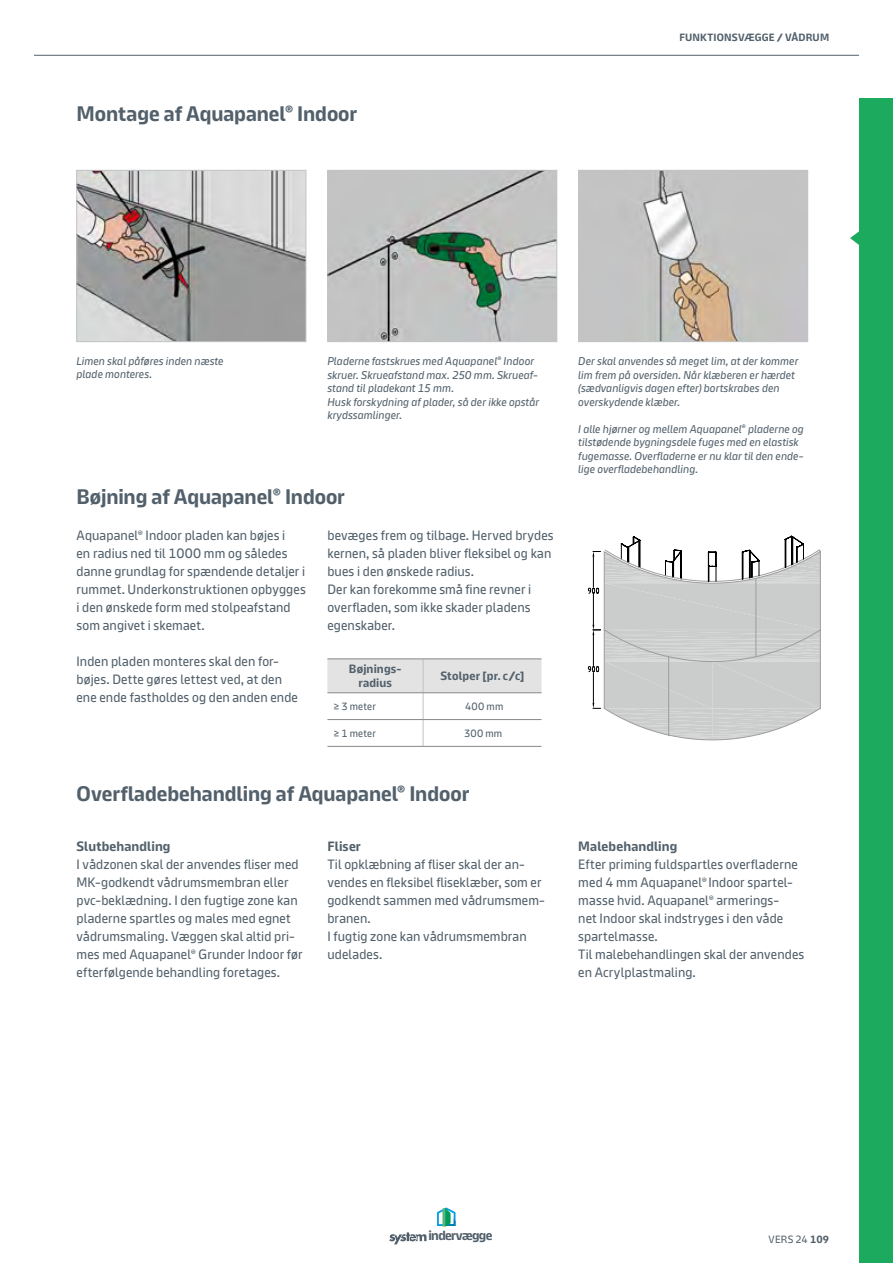
<style>
.page{position:relative;width:893px;height:1263px;background:#fff}
.page>*{position:absolute;margin:0;border:0;box-sizing:border-box;transform-origin:0 0}
.t1{font:700 21px "Knauf";letter-spacing:-.005em;color:#52606b}
.t2{font:13.5px/18px "Knauf";letter-spacing:.01em;color:#52606b}
.t3{font:700 13.5px "Knauf";letter-spacing:.01em;color:#52606b}
.t4{font:700 13.35px "Knauf";letter-spacing:-.05em;color:#52606b}
.t5{font:700 12px/13.5px "Knauf";letter-spacing:.015em;color:#52606b;text-align:center}
.t6{font:italic 11.25px/13.5px "Knauf";letter-spacing:.01em;color:#52606b}
.t7{font:10.5px "Knauf";letter-spacing:.02em;color:#52606b}
.t8{font:700 10.5px "Knauf";letter-spacing:.015em;color:#52606b}
.s1{font-weight:700}
</style>
<div class="page">
<div style="left:859px;top:98px;width:34px;height:1165px;background:#1caa5e"></div>
<svg style="left:850px;top:231px;width:9px;height:14px"></svg>
<svg style="left:437px;top:1207px;width:18px;height:20px"></svg>
<hr style="left:442px;top:1208px;width:3px;height:19px;background:#58b67c">
<svg style="left:389px;top:1232px;width:37px;height:12px"></svg>
<hr style="left:34px;top:55px;width:825px;height:1px;background:#52606b">
<svg style="left:587px;top:536px;width:234px;height:204px"></svg>
<hr style="left:756px;top:579px;width:1px;height:77px;background:#9d9d9d">
<img style="left:330px;top:172px;width:225px;height:168px">
<div style="left:328px;top:170px;width:229px;height:172px;border:1px solid #c1c4c6"></div>
<img style="left:79px;top:172px;width:225px;height:168px">
<div style="left:77px;top:170px;width:229px;height:172px;border:1px solid #c1c4c6"></div>
<img style="left:580px;top:172px;width:226px;height:168px">
<div style="left:578px;top:170px;width:230px;height:172px;border:1px solid #c1c4c6"></div>
<svg style="left:327px;top:660px;width:214px;height:86px"></svg>
<hr style="left:327px;top:659px;width:96px;height:1px;background:#878786">
<hr style="left:423px;top:659px;width:118px;height:1px;background:#878786">
<hr style="left:327px;top:692px;width:96px;height:1px;background:#878786">
<hr style="left:423px;top:692px;width:118px;height:1px;background:#878786">
<hr style="left:327px;top:719px;width:96px;height:1px;background:#878786">
<hr style="left:423px;top:719px;width:118px;height:1px;background:#878786">
<hr style="left:327px;top:746px;width:96px;height:1px;background:#878786">
<hr style="left:423px;top:746px;width:118px;height:1px;background:#878786">
<h1 class="t1" style="left:77px;top:102px;width:282px">Montage af Aquapanel<sup>®</sup> Indoor</h1>
<p class="t8" style="left:679px;top:32px;width:151px">FUNKTIONSVÆGGE / VÅDRUM</p>
<p class="t6" style="left:77px;top:354px;width:149px">Limen skal påføres inden næste plade monteres.</p>
<p class="t6" style="left:578px;top:354px;width:222px">Der skal anvendes så meget lim, at der kommer lim frem på oversiden. Når klæberen er hærdet (sædvanligvis dagen efter) bortskrabes den overskydende klæber.</p>
<p class="t6" style="left:578px;top:422px;width:227px">I alle hjørner og mellem Aquapanel<sup>®</sup> pladerne og tilstødende bygningsdele fuges med en elastisk fugemasse. Overfladerne er nu klar til den ende&shy;lige overfladebehandling.</p>
<p class="t6" style="left:327px;top:354px;width:213px">Pladerne fastskrues med Aquapanel<sup>®</sup> Indoor skruer. Skrueafstand max. 250 mm. Skrueaf&shy;stand til pladekant 15 mm.<br>Husk forskydning af plader, så der ikke opstår krydssamlinger.</p>
<h1 class="t1" style="left:77px;top:485px;width:270px">Bøjning af Aquapanel<sup>®</sup> Indoor</h1>
<p class="t2" style="left:77px;top:526px;width:231px">Aquapanel<sup>®</sup> Indoor pladen kan bøjes i<br>en radius ned til 1000 mm og således danne grundlag for spændende detaljer i rummet. Underkonstruktionen opbygges i den ønskede form med stolpeafstand som angivet i skemaet.</p>
<p class="t2" style="left:77px;top:652px;width:223px">Inden pladen monteres skal den for&shy;bøjes. Dette gøres lettest ved, at den ene ende fastholdes og den anden ende</p>
<p class="t2" style="left:327px;top:526px;width:228px">bevæges frem og tilbage. Herved brydes kernen, så pladen bliver fleksibel og kan bues i den ønskede radius.<br>Der kan forekomme små fine revner i overfladen, som ikke skader pladens egenskaber.</p>
<p class="t5" style="left:349px;top:662px;width:54px">Bøjnings&shy;radius</p>
<p class="t5" style="left:440px;top:669px;width:85px">Stolper [pr. c/c]</p>
<p class="t7" style="left:333px;top:700px;width:44px">≥ 3 meter</p>
<p class="t7" style="left:465px;top:700px;width:40px">400 mm</p>
<p class="t7" style="left:333px;top:727px;width:44px">≥ 1 meter</p>
<p class="t7" style="left:464px;top:727px;width:40px">300 mm</p>
<h1 class="t1" style="left:77px;top:782px;width:394px">Overfladebehandling af Aquapanel<sup>®</sup> Indoor</h1>
<p class="t3" style="left:77px;top:839px;width:96px">Slutbehandling</p>
<p class="t2" style="left:77px;top:855px;width:228px">I vådzonen skal der anvendes fliser med MK-godkendt vådrumsmembran eller pvc-beklædning. I den fugtige zone kan pladerne spartles og males med egnet vådrumsmaling. Væggen skal altid pri&shy;mes med Aquapanel<sup>®</sup> Grunder Indoor før efterfølgende behandling foretages.</p>
<p class="t3" style="left:327px;top:839px;width:35px">Fliser</p>
<p class="t2" style="left:327px;top:855px;width:219px">Til opklæbning af fliser skal der an&shy;vendes en fleksibel fliseklæber, som er godkendt sammen med vådrumsmem&shy;branen.<br>I fugtig zone kan vådrumsmembran udelades.</p>
<p class="t3" style="left:578px;top:839px;width:101px">Malebehandling</p>
<p class="t2" style="left:578px;top:855px;width:227px">Efter priming fuldspartles overfladerne med 4 mm Aquapanel<sup>®</sup> Indoor spartel&shy;masse hvid. Aquapanel<sup>®</sup> armerings-<br>net Indoor skal indstryges i den våde spartelmasse.<br>Til malebehandlingen skal der anvendes en Acrylplastmaling.</p>
<p class="t4" style="left:429px;top:1228px;width:65px">indervægge</p>
<p class="t7" style="left:768px;top:1233px;width:62px">VERS 24 <span class="s1">109</span></p>
</div>
